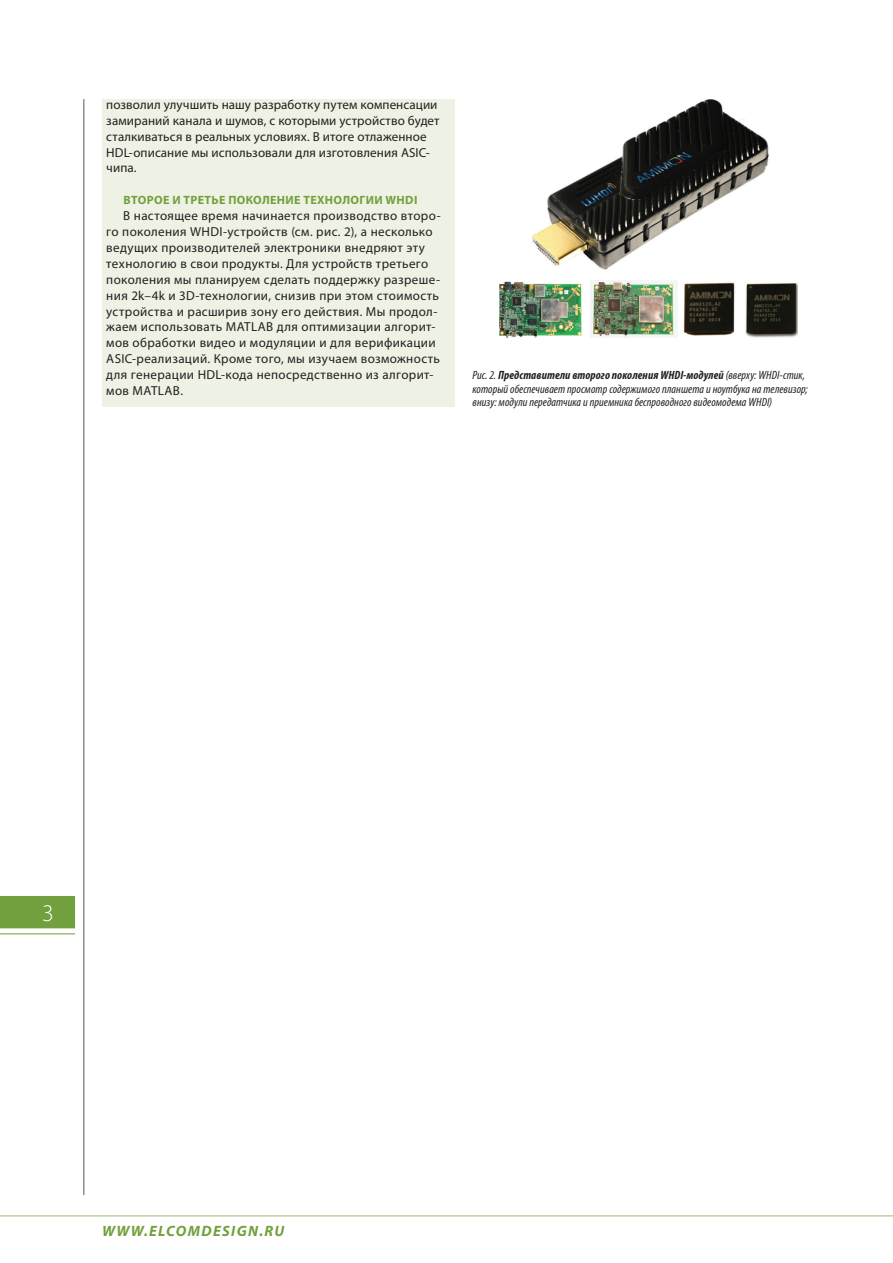
<style>
.page{position:relative;width:893px;height:1263px;background:#fff}
.page>*{position:absolute;margin:0;border:0;box-sizing:border-box;transform-origin:0 0}
.t1{font:300 24px "Myriad Pro";color:#fff}
.t2{font:italic 700 15px "Myriad Pro";letter-spacing:.09em;color:#72a03e}
.t3{font:13.05px/15.9px "Myriad Pro";letter-spacing:.025em;color:#231f20}
.t4{font:13.05px/15.9px "Myriad Pro";letter-spacing:.005em;color:#231f20}
.t5{font:italic condensed 12px/13.5px "Myriad Pro";letter-spacing:.005em;color:#231f20}
.t6{font:700 12px "Myriad Pro";letter-spacing:.03em;color:#72a03e}
.s1{font-weight:700}
</style>
<div class="page">
<hr style="left:84px;top:99px;width:1px;height:1096px;background:#57585a">
<div style="left:0;top:896px;width:75px;height:32px;background:#72a03e"></div>
<hr style="left:0;top:933px;width:75px;height:2px;background:#a2bc7b">
<hr style="left:0;top:1215px;width:893px;height:1px;background:#a2bc7b">
<div style="left:102px;top:99px;width:352px;height:307px;background:#eef2e5"></div>
<img style="left:500px;top:99px;width:298px;height:238px">
<p class="t4" style="left:106px;top:96px;width:335px">позволил улучшить нашу разработку путем компенсации замираний канала и шумов, с которыми устройство будет сталкиваться в реальных условиях. В итоге отлаженное HDL-описание мы использовали для изготовления ASIC&shy;чипа.</p>
<p class="t6" style="left:123px;top:192px;width:296px">Второе и третье поколение технологии WHDI</p>
<p class="t3" style="left:106px;top:208px;width:336px;text-indent:17px">В настоящее время начинается производство второ&shy;го поколения WHDI-устройств (см. рис. 2), а несколько ведущих производителей электроники внедряют эту технологию в свои продукты. Для устройств третьего поколения мы планируем сделать поддержку разреше&shy;ния 2k–4k и 3D-технологии, снизив при этом стоимость устройства и расширив зону его действия. Мы продол&shy;жаем использовать MATLAB для оптимизации алгорит&shy;мов обработки видео и модуляции и для верификации ASIC-реализаций. Кроме того, мы изучаем возможность для генерации HDL-кода непосредственно из алгорит&shy;мов MATLAB.</p>
<p class="t5" style="left:472px;top:368px;width:337px">Рис. 2. <span class="s1">Представители второго поколения WHDI-модулей</span> (вверху: WHDI-стик, который обеспечивает просмотр содержимого планшета и ноутбука на телевизор; внизу: модули передатчика и приемника беспроводного видеомодема WHDI)</p>
<h1 class="t1" style="left:42px;top:900px;width:13px">3</h1>
<p class="t2" style="left:102px;top:1221px;width:184px">WWW.ELCOMDESIGN.RU</p>
</div>
